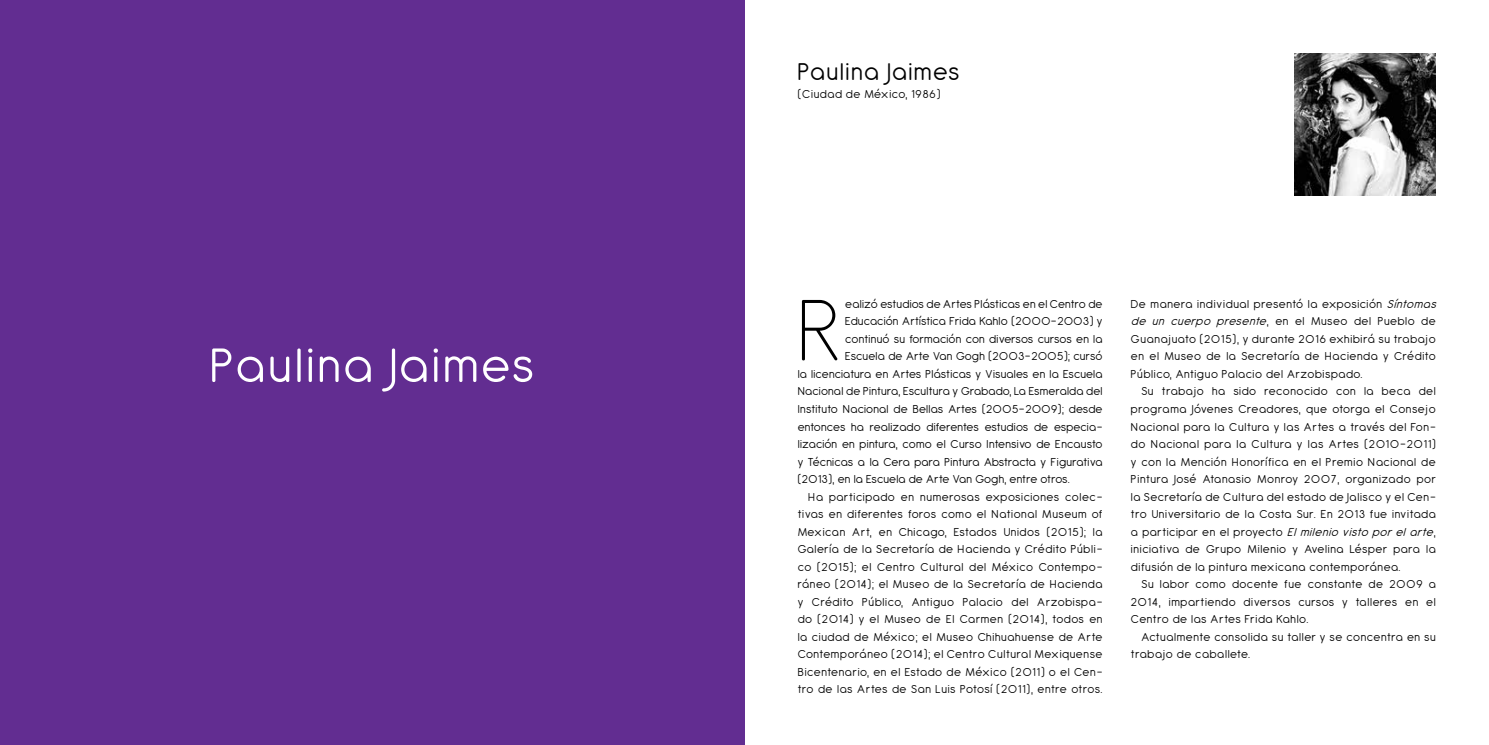
<style>
.page{position:relative;width:1489px;height:745px;background:#fff}
.page>*{position:absolute;margin:0;border:0;box-sizing:border-box;transform-origin:0 0}
.t1{font:200 94.88px "Antipasto";color:#000}
.t2{font:52.5px "Antipasto";letter-spacing:.055em;color:#fff}
.t3{font:26.25px "Antipasto";letter-spacing:.055em;color:#000}
.t4{font:12.5px/17.5px "Antipasto";letter-spacing:.035em;color:#000}
.t5{font:12.5px "Antipasto";letter-spacing:.01em;color:#000}
.s1{font-style:italic}
</style>
<div class="page">
<div style="left:0;top:0;width:744px;height:744px;background:#622d91"></div>
<img style="left:1294px;top:53px;width:141px;height:142px">
<h2 class="t2" style="left:210px;top:335px;width:325px">Paulina Jaimes</h2>
<h3 class="t3" style="left:797px;top:57px;width:163px">Paulina Jaimes</h3>
<p class="t4" style="left:797px;top:85px;width:144px">(Ciudad de México, 1986)</p>
<h1 class="t1" style="left:797px;top:276px;width:44px">R</h1>
<p class="t5" style="left:845px;top:296px;width:259px">ealizó estudios de Artes Plásticas en el Centro de</p>
<p class="t5" style="left:845px;top:314px;width:259px">Educación Artística Frida Kahlo (2000-2003) y</p>
<p class="t5" style="left:845px;top:331px;width:259px">continuó su formación con diversos cursos en la</p>
<p class="t5" style="left:845px;top:349px;width:259px">Escuela de Arte Van Gogh (2003-2005); cursó</p>
<p class="t5" style="left:797px;top:366px;width:306px">la licenciatura en Artes Plásticas y Visuales en la Escuela</p>
<p class="t5" style="left:797px;top:384px;width:306px">Nacional de Pintura, Escultura y Grabado, La Esmeralda del</p>
<p class="t5" style="left:797px;top:401px;width:306px">Instituto Nacional de Bellas Artes (2005-2009); desde</p>
<p class="t5" style="left:797px;top:419px;width:306px">entonces ha realizado diferentes estudios de especia-</p>
<p class="t5" style="left:797px;top:436px;width:306px">lización en pintura, como el Curso Intensivo de Encausto</p>
<p class="t5" style="left:797px;top:454px;width:306px">y Técnicas a la Cera para Pintura Abstracta y Figurativa</p>
<p class="t5" style="left:797px;top:471px;width:273px">(2013), en la Escuela de Arte Van Gogh, entre otros.</p>
<p class="t4" style="left:808px;top:488px;width:296px">Ha participado en numerosas exposiciones colec-</p>
<p class="t4" style="left:797px;top:505px;width:306px">tivas en diferentes foros como el National Museum of</p>
<p class="t4" style="left:797px;top:523px;width:306px">Mexican Art, en Chicago, Estados Unidos (2015); la</p>
<p class="t4" style="left:797px;top:540px;width:306px">Galería de la Secretaría de Hacienda y Crédito Públi-</p>
<p class="t4" style="left:797px;top:558px;width:306px">co (2015); el Centro Cultural del México Contempo-</p>
<p class="t4" style="left:797px;top:575px;width:306px">ráneo (2014); el Museo de la Secretaría de Hacienda</p>
<p class="t4" style="left:797px;top:593px;width:306px">y Crédito Público, Antiguo Palacio del Arzobispa-</p>
<p class="t4" style="left:797px;top:610px;width:306px">do (2014) y el Museo de El Carmen (2014), todos en</p>
<p class="t4" style="left:797px;top:628px;width:306px">la ciudad de México; el Museo Chihuahuense de Arte</p>
<p class="t4" style="left:797px;top:645px;width:306px">Contemporáneo (2014); el Centro Cultural Mexiquense</p>
<p class="t4" style="left:797px;top:663px;width:306px">Bicentenario, en el Estado de México (2011) o el Cen-</p>
<p class="t4" style="left:797px;top:680px;width:306px">tro de las Artes de San Luis Potosí (2011), entre otros.</p>
<p class="t4" style="left:1130px;top:295px;width:310px">De manera individual presentó la exposición <span class="s1">Síntomas de un cuerpo presente</span>, en el Museo del Pueblo de Guanajuato (2015), y durante 2016 exhibirá su trabajo en el Museo de la Secretaría de Hacienda y Crédito Público, Antiguo Palacio del Arzobispado.</p>
<p class="t4" style="left:1130px;top:383px;width:307px;text-align:justify;text-indent:11px">Su trabajo ha sido reconocido con la beca del programa Jóvenes Creadores, que otorga el Consejo Nacional para la Cultura y las Artes a través del Fon&shy;do Nacional para la Cultura y las Artes (2010-2011) y con la Mención Honorífica en el Premio Nacional de Pintura José Atanasio Monroy 2007, organizado por la Secretaría de Cultura del estado de Jalisco y el Cen&shy;tro Universitario de la Costa Sur. En 2013 fue invitada a participar en el proyecto <span class="s1">Elmileniovistoporelarte</span>, iniciativa de Grupo Milenio y Avelina Lésper para la difusión de la pintura mexicana contemporánea.</p>
<p class="t4" style="left:1130px;top:575px;width:306px;text-align:justify;text-indent:11px">Su labor como docente fue constante de 2009 a 2014, impartiendo diversos cursos y talleres en el Centro de las Artes Frida Kahlo.</p>
<p class="t4" style="left:1130px;top:628px;width:306px;text-indent:11px">Actualmente consolida su taller y se concentra en su trabajo de caballete.</p>
</div>
